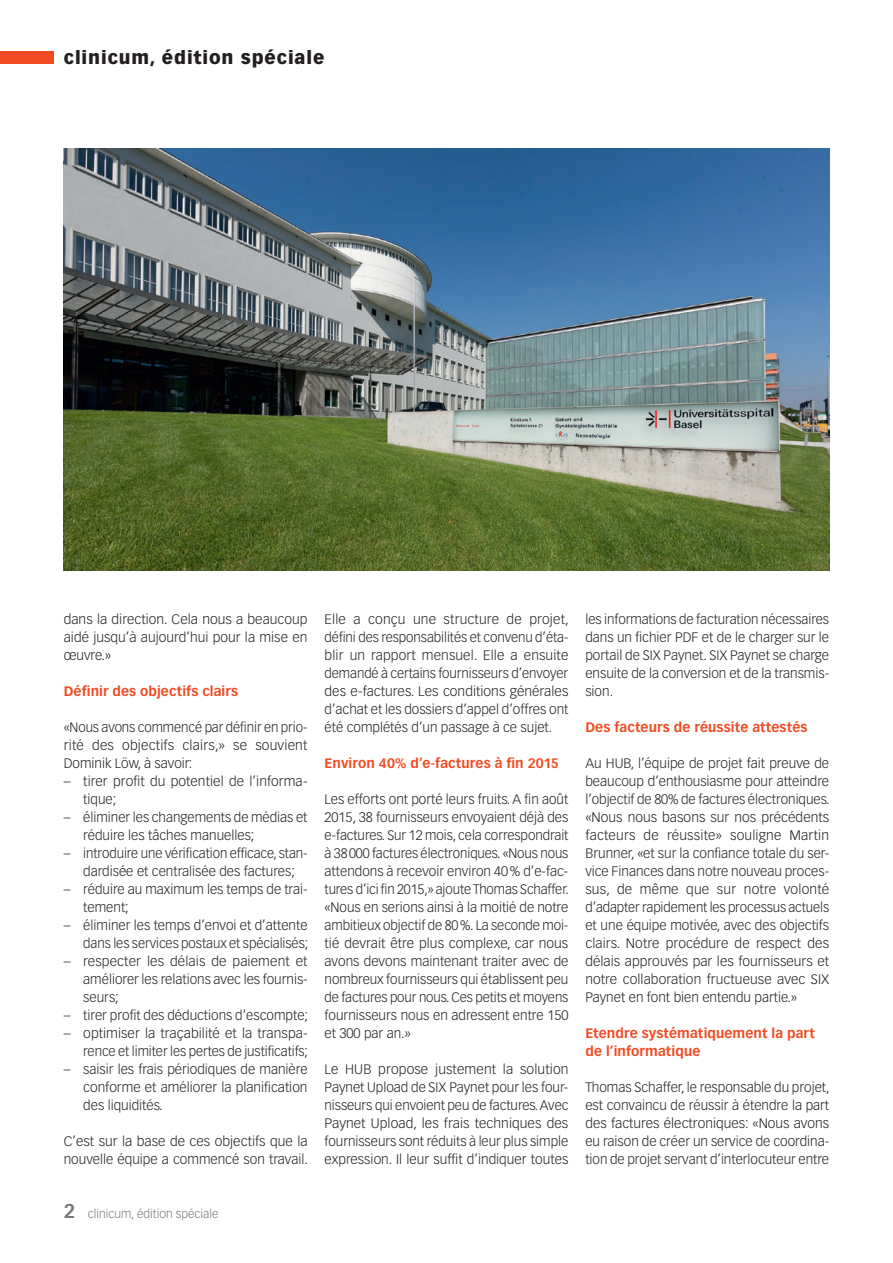
<style>
.page{position:relative;width:893px;height:1263px;background:#fff}
.page>*{position:absolute;margin:0;border:0;box-sizing:border-box;transform-origin:0 0}
.t1{font:900 18px "Vectora LT Std";letter-spacing:.05em;color:#231f20}
.t2{font:300 13.5px/18px "Vectora LT Std";color:#231f20;text-align:justify}
.t3{font:700 13.5px/18px "Vectora LT Std";letter-spacing:.005em;color:#f04b23}
.t4{font:300 12px "Vectora LT Std";color:#76787b}
.s1{font-weight:700;font-size:19.5px}
</style>
<div class="page">
<div style="left:0;top:52px;width:54px;height:12px;background:#f04b23"></div>
<img style="left:64px;top:149px;width:765px;height:421px">
<h1 class="t1" style="left:64px;top:46px;width:262px">clinicum, édition spéciale</h1>
<p class="t2" style="left:64px;top:610px;width:245px">dans la direction. Cela nous a beaucoup aidé jusqu’à aujourd’hui pour la mise en œuvre.»</p>
<p class="t3" style="left:64px;top:682px;width:176px">Définir des objectifs clairs</p>
<p class="t2" style="left:64px;top:718px;width:245px">«Nous avons commencé par définir en prio&shy;rité des objectifs clairs,» se souvient Dominik Löw, à savoir:</p>
<p class="t2" style="left:83px;top:772px;width:226px;text-indent:-20px">– tirer profit du potentiel de l’informa&shy;tique;</p>
<p class="t2" style="left:83px;top:808px;width:226px;text-indent:-20px">– éliminer les changements de médias et réduire les tâches manuelles;</p>
<p class="t2" style="left:64px;top:844px;width:245px;text-align:center">– introduire une vérification efficace, stan&shy;dardisée et centralisée des factures;</p>
<p class="t2" style="left:83px;top:880px;width:226px;text-indent:-19px">– réduire au maximum les temps de trai&shy;tement;</p>
<p class="t2" style="left:64px;top:916px;width:246px;text-align:right">– éliminer les temps d’envoi et d’attente dans les services postaux et spécialisés;</p>
<p class="t2" style="left:83px;top:952px;width:226px;text-indent:-20px">– respecter les délais de paiement et améliorer les relations avec les fournis&shy;seurs;</p>
<p class="t2" style="left:64px;top:1006px;width:246px">– tirer profit des déductions d’escompte;</p>
<p class="t2" style="left:64px;top:1024px;width:246px;text-align:right">– optimiser la traçabilité et la transpa&shy;rence et limiter les pertes de justificatifs;</p>
<p class="t2" style="left:83px;top:1060px;width:226px;text-indent:-20px">– saisir les frais périodiques de manière conforme et améliorer la planification des liquidités.</p>
<p class="t2" style="left:64px;top:1132px;width:246px">C’est sur la base de ces objectifs que la nouvelle équipe a commencé son travail.</p>
<p class="t4" style="left:64px;top:1207px;width:156px"><span class="s1">2</span> clinicum, édition spéciale</p>
<p class="t2" style="left:325px;top:610px;width:246px">Elle a conçu une structure de projet, défini des responsabilités et convenu d’éta&shy;blir un rapport mensuel. Elle a ensuite demandé à certains fournisseurs d’envoyer des e-factures. Les conditions générales d’achat et les dossiers d’appel d’offres ont été complétés d’un passage à ce sujet.</p>
<p class="t3" style="left:325px;top:754px;width:236px">Environ 40% d’e-factures à fin 2015</p>
<p class="t2" style="left:325px;top:790px;width:246px">Les efforts ont porté leurs fruits. A fin août 2015, 38 fournisseurs envoyaient déjà des e-factures. Sur 12 mois, cela correspondrait à 38000 factures électroniques. «Nous nous attendons à recevoir environ 40% d’e-fac&shy;tures d’ici fin 2015,» ajoute Thomas Schaffer. «Nous en serions ainsi à la moitié de notre ambitieux objectif de 80%. La seconde moi&shy;tié devrait être plus complexe, car nous avons devons maintenant traiter avec de nombreux fournisseurs qui établissent peu de factures pour nous. Ces petits et moyens fournisseurs nous en adressent entre 150 et 300 par an.»</p>
<p class="t2" style="left:325px;top:1060px;width:245px">Le HUB propose justement la solution Paynet Upload de SIX Paynet pour les four&shy;nisseurs qui envoient peu de factures. Avec Paynet Upload, les frais techniques des fournisseurs sont réduits à leur plus simple expression. Il leur suffit d’indiquer toutes</p>
<p class="t2" style="left:585px;top:610px;width:245px">les informations de facturation nécessaires dans un fichier PDF et de le charger sur le portail de SIX Paynet. SIX Paynet se charge ensuite de la conversion et de la transmis&shy;sion.</p>
<p class="t3" style="left:585px;top:718px;width:224px">Des facteurs de réussite attestés</p>
<p class="t2" style="left:585px;top:754px;width:246px">Au HUB, l’équipe de projet fait preuve de beaucoup d’enthousiasme pour atteindre l’objectif de 80% de factures électroniques. «Nous nous basons sur nos précédents facteurs de réussite» souligne Martin Brunner, «et sur la confiance totale du ser&shy;vice Finances dans notre nouveau proces&shy;sus, de même que sur notre volonté d’adapter rapidement les processus actuels et une équipe motivée, avec des objectifs clairs. Notre procédure de respect des délais approuvés par les fournisseurs et notre collaboration fructueuse avec SIX Paynet en font bien entendu partie.»</p>
<p class="t3" style="left:585px;top:1024px;width:231px">Etendre systématiquement la part de l’informatique</p>
<p class="t2" style="left:585px;top:1078px;width:246px">Thomas Schaffer, le responsable du projet, est convaincu de réussir à étendre la part des factures électroniques: «Nous avons eu raison de créer un service de coordina&shy;tion de projet servant d’interlocuteur entre</p>
</div>
